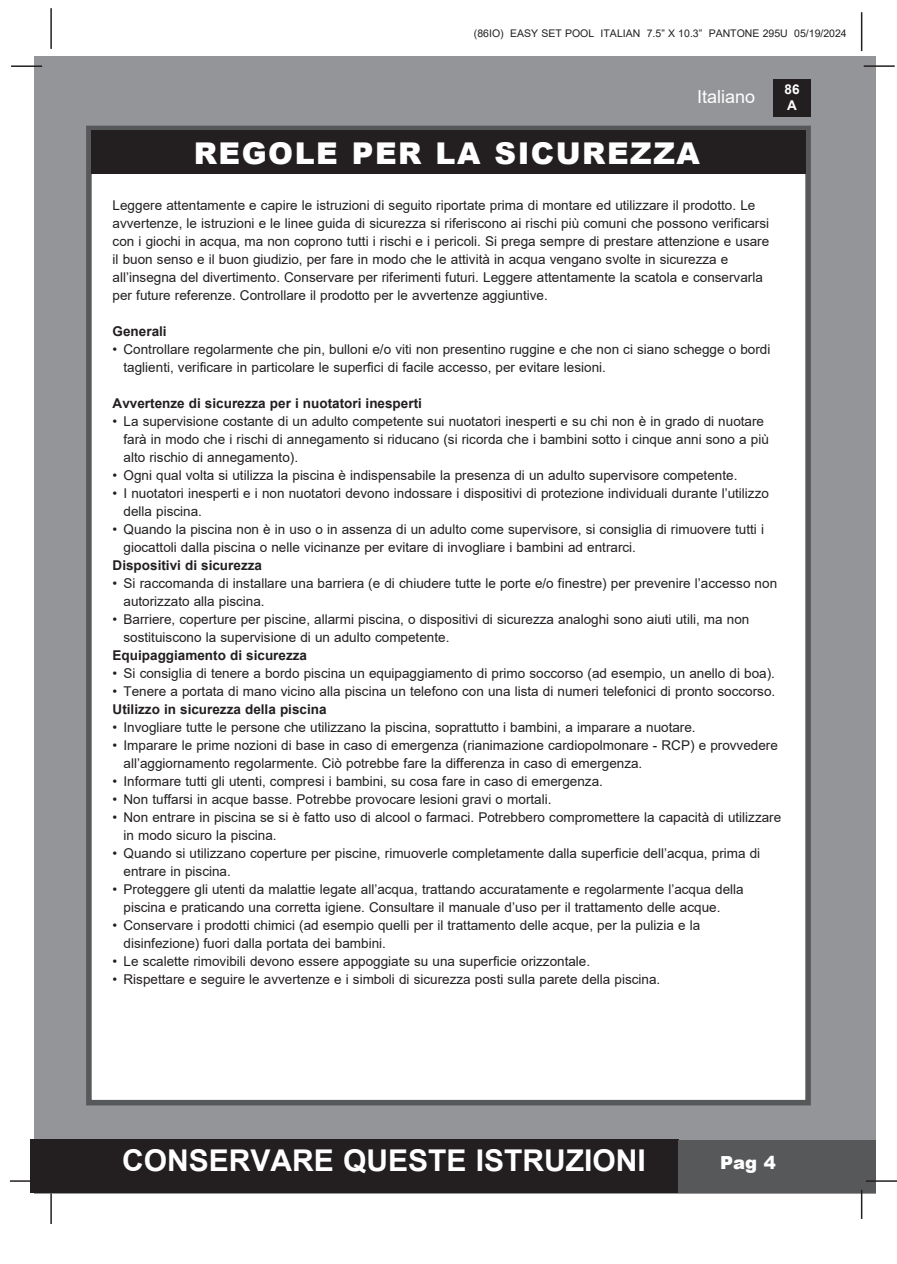
<style>
.page{position:relative;width:897px;height:1264px;background:#fff}
.page>*{position:absolute;margin:0;border:0;box-sizing:border-box;transform-origin:0 0}
.t1{font:700 30px "Arial";color:#fff}
.t2{font:900 30px "Arial";letter-spacing:.05em;color:#fff}
.t3{font:18px "Arial";color:#fff}
.t4{font:900 18px "Arial";color:#fff}
.t5{font:13.5px "Arial";color:#231f20}
.t6{font:700 13.5px "Arial";color:#231f20}
.t7{font:700 13.5px/16.2px "Arial";color:#fff}
.t8{font:10.5px "Arial";color:#231f20}
</style>
<div class="page">
<div style="left:34px;top:56px;width:841px;height:1137px;background:#939598"></div>
<div style="left:773px;top:79px;width:37px;height:38px;background:#231f20"></div>
<hr style="left:863px;top:65px;width:31px;height:2px;background:#231f20">
<hr style="left:50px;top:8px;width:2px;height:41px;background:#231f20">
<hr style="left:860px;top:12px;width:2px;height:39px;background:#231f20">
<div style="left:30px;top:1140px;width:648px;height:53px;background:#231f20"></div>
<div style="left:678px;top:1140px;width:197px;height:53px;background:#57585a"></div>
<hr style="left:865px;top:1180px;width:31px;height:1px;background:#231f20">
<hr style="left:860px;top:1189px;width:2px;height:30px;background:#231f20">
<hr style="left:50px;top:1193px;width:2px;height:31px;background:#231f20">
<hr style="left:10px;top:1180px;width:31px;height:1px;background:#231f20">
<hr style="left:11px;top:65px;width:31px;height:2px;background:#231f20">
<div style="left:86px;top:126px;width:724px;height:979px;background:#fff;border:6px solid #57585a"></div>
<div style="left:91px;top:130px;width:715px;height:44px;background:#231f20"></div>
<p class="t8" style="left:474px;top:26px;width:374px">(86IO) EASY SET POOL ITALIAN 7.5” X 10.3” PANTONE 295U 05/19/2024</p>
<h2 class="t3" style="left:697px;top:84px;width:60px">Italiano</h2>
<p class="t7" style="left:784px;top:81px;width:17px">86<br>A</p>
<p class="t2" style="left:194px;top:131px;width:507px">REGOLE PER LA SICUREZZA</p>
<p class="t5" style="left:113px;top:196px;width:644px">Leggere attentamente e capire le istruzioni di seguito riportate prima di montare ed utilizzare il prodotto. Le</p>
<p class="t5" style="left:113px;top:214px;width:658px">avvertenze, le istruzioni e le linee guida di sicurezza si riferiscono ai rischi più comuni che possono verificarsi</p>
<p class="t5" style="left:113px;top:232px;width:658px">con i giochi in acqua, ma non coprono tutti i rischi e i pericoli. Si prega sempre di prestare attenzione e usare</p>
<p class="t5" style="left:113px;top:250px;width:617px">il buon senso e il buon giudizio, per fare in modo che le attività in acqua vengano svolte in sicurezza e</p>
<p class="t5" style="left:113px;top:268px;width:651px">all’insegna del divertimento. Conservare per riferimenti futuri. Leggere attentamente la scatola e conservarla</p>
<p class="t5" style="left:113px;top:286px;width:436px">per future referenze. Controllare il prodotto per le avvertenze aggiuntive.</p>
<p class="t6" style="left:113px;top:322px;width:56px">Generali</p>
<p class="t5" style="left:113px;top:340px;width:659px">• Controllare regolarmente che pin, bulloni e/o viti non presentino ruggine e che non ci siano schegge o bordi</p>
<p class="t5" style="left:123px;top:358px;width:484px">taglienti, verificare in particolare le superfici di facile accesso, per evitare lesioni.</p>
<p class="t6" style="left:113px;top:394px;width:311px">Avvertenze di sicurezza per i nuotatori inesperti</p>
<p class="t5" style="left:113px;top:412px;width:653px">• La supervisione costante di un adulto competente sui nuotatori inesperti e su chi non è in grado di nuotare</p>
<p class="t5" style="left:123px;top:430px;width:646px">farà in modo che i rischi di annegamento si riducano (si ricorda che i bambini sotto i cinque anni sono a più</p>
<p class="t5" style="left:123px;top:448px;width:176px">alto rischio di annegamento).</p>
<p class="t5" style="left:113px;top:466px;width:626px">• Ogni qual volta si utilizza la piscina è indispensabile la presenza di un adulto supervisore competente.</p>
<p class="t5" style="left:113px;top:484px;width:657px">• I nuotatori inesperti e i non nuotatori devono indossare i dispositivi di protezione individuali durante l’utilizzo</p>
<p class="t5" style="left:123px;top:502px;width:80px">della piscina.</p>
<p class="t5" style="left:113px;top:520px;width:652px">• Quando la piscina non è in uso o in assenza di un adulto come supervisore, si consiglia di rimuovere tutti i</p>
<p class="t5" style="left:123px;top:538px;width:514px">giocattoli dalla piscina o nelle vicinanze per evitare di invogliare i bambini ad entrarci.</p>
<p class="t6" style="left:113px;top:556px;width:151px">Dispositivi di sicurezza</p>
<p class="t5" style="left:113px;top:574px;width:666px">• Si raccomanda di installare una barriera (e di chiudere tutte le porte e/o finestre) per prevenire l’accesso non</p>
<p class="t5" style="left:123px;top:592px;width:143px">autorizzato alla piscina.</p>
<p class="t5" style="left:113px;top:610px;width:638px">• Barriere, coperture per piscine, allarmi piscina, o dispositivi di sicurezza analoghi sono aiuti utili, ma non</p>
<p class="t5" style="left:123px;top:628px;width:327px">sostituiscono la supervisione di un adulto competente.</p>
<p class="t6" style="left:113px;top:646px;width:196px">Equipaggiamento di sicurezza</p>
<p class="t5" style="left:113px;top:664px;width:663px">• Si consiglia di tenere a bordo piscina un equipaggiamento di primo soccorso (ad esempio, un anello di boa).</p>
<p class="t5" style="left:113px;top:682px;width:664px">• Tenere a portata di mano vicino alla piscina un telefono con una lista di numeri telefonici di pronto soccorso.</p>
<p class="t6" style="left:113px;top:700px;width:215px">Utilizzo in sicurezza della piscina</p>
<p class="t5" style="left:113px;top:718px;width:584px">• Invogliare tutte le persone che utilizzano la piscina, soprattutto i bambini, a imparare a nuotare.</p>
<p class="t5" style="left:113px;top:736px;width:666px">• Imparare le prime nozioni di base in caso di emergenza (rianimazione cardiopolmonare - RCP) e provvedere</p>
<p class="t5" style="left:123px;top:754px;width:520px">all’aggiornamento regolarmente. Ciò potrebbe fare la differenza in caso di emergenza.</p>
<p class="t5" style="left:113px;top:772px;width:491px">• Informare tutti gli utenti, compresi i bambini, su cosa fare in caso di emergenza.</p>
<p class="t5" style="left:113px;top:790px;width:440px">• Non tuffarsi in acque basse. Potrebbe provocare lesioni gravi o mortali.</p>
<p class="t5" style="left:113px;top:808px;width:670px">• Non entrare in piscina se si è fatto uso di alcool o farmaci. Potrebbero compromettere la capacità di utilizzare</p>
<p class="t5" style="left:123px;top:826px;width:155px">in modo sicuro la piscina.</p>
<p class="t5" style="left:113px;top:844px;width:649px">• Quando si utilizzano coperture per piscine, rimuoverle completamente dalla superficie dell’acqua, prima di</p>
<p class="t5" style="left:123px;top:862px;width:109px">entrare in piscina.</p>
<p class="t5" style="left:113px;top:880px;width:632px">• Proteggere gli utenti da malattie legate all’acqua, trattando accuratamente e regolarmente l’acqua della</p>
<p class="t5" style="left:123px;top:898px;width:598px">piscina e praticando una corretta igiene. Consultare il manuale d’uso per il trattamento delle acque.</p>
<p class="t5" style="left:113px;top:916px;width:589px">• Conservare i prodotti chimici (ad esempio quelli per il trattamento delle acque, per la pulizia e la</p>
<p class="t5" style="left:123px;top:934px;width:264px">disinfezione) fuori dalla portata dei bambini.</p>
<p class="t5" style="left:113px;top:952px;width:479px">• Le scalette rimovibili devono essere appoggiate su una superficie orizzontale.</p>
<p class="t5" style="left:113px;top:970px;width:549px">• Rispettare e seguire le avvertenze e i simboli di sicurezza posti sulla parete della piscina.</p>
<h1 class="t1" style="left:122px;top:1139px;width:525px">CONSERVARE QUESTE ISTRUZIONI</h1>
<h2 class="t4" style="left:720px;top:1149px;width:57px">Pag 4</h2>
</div>
